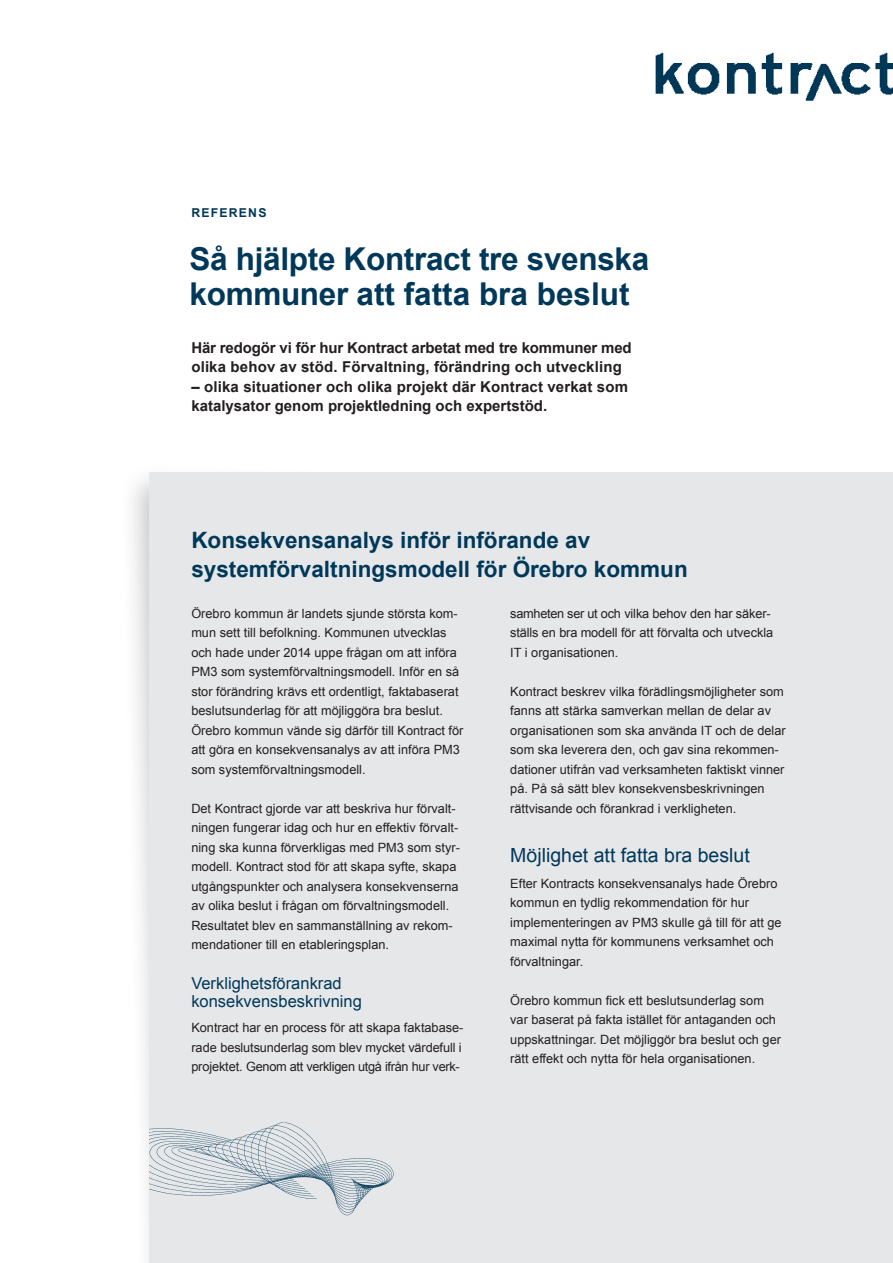
<style>
.page{position:relative;width:893px;height:1263px;background:#fff}
.page>*{position:absolute;margin:0;border:0;box-sizing:border-box;transform-origin:0 0}
.Rubrik_0{font:700 31.5px/34.5px "Arial";letter-spacing:-.01em;color:#003859}
.Rubrik_0-2{font:700 22.5px/28.5px "Arial";color:#003859}
.Rubbe_1{font:19.5px "Arial";color:#003859}
.Underrubrik{font:16.5px/18px "Arial";color:#003859}
.Ingress{font:700 15px/19.5px "Arial";letter-spacing:.01em;color:#231f20}
.Bröd{font:12.75px/19.5px "Arial";color:#231f20}
.t1{font:700 12.3px "Arial";letter-spacing:.1em;color:#003859}
</style>
<div class="page">
<img style="left:655px;top:52px;width:238px;height:49px">
<div style="left:119px;top:462px;width:760px;height:801px;background:#231f20;opacity:.27"></div>
<div style="left:150px;top:472px;width:743px;height:791px;background:#e6e7e9"></div>
<img style="left:150px;top:1122px;width:244px;height:94px">
<p class="t1" style="left:191px;top:205px;width:77px">REFERENS</p>
<p class="Rubrik_0" style="left:190px;top:243px;width:461px">Så hjälpte Kontract tre svenska kommuner att fatta bra beslut</p>
<p class="Ingress" style="left:191px;top:338px;width:442px">Här redogör vi för hur Kontract arbetat med tre kommuner med olika behov av stöd. Förvaltning, förändring och utveckling</p>
<p class="Ingress" style="left:191px;top:377px;width:438px">– olika situationer och olika projekt där Kontract verkat som katalysator genom projektledning och expertstöd.</p>
<p class="Rubrik_0-2" style="left:191px;top:527px;width:498px">Konsekvensanalys inför införande av systemförvaltningsmodell för Örebro kommun</p>
<p class="Bröd" style="left:191px;top:604px;width:274px">Örebro kommun är landets sjunde största kom&shy;mun sett till befolkning. Kommunen utvecklas och hade under 2014 uppe frågan om att införa PM3 som systemförvaltningsmodell. Inför en så stor förändring krävs ett ordentligt, faktabaserat beslutsunderlag för att möjliggöra bra beslut.<br>Örebro kommun vände sig därför till Kontract för att göra en konsekvensanalys av att införa PM3 som systemförvaltningsmodell.</p>
<p class="Bröd" style="left:191px;top:799px;width:270px">Det Kontract gjorde var att beskriva hur förvalt&shy;ningen fungerar idag och hur en effektiv förvalt&shy;ning ska kunna förverkligas med PM3 som styr&shy;modell. Kontract stod för att skapa syfte, skapa utgångspunkter och analysera konsekvenserna av olika beslut i frågan om förvaltningsmodell.<br>Resultatet blev en sammanställning av rekom&shy;mendationer till en etableringsplan.</p>
<p class="Underrubrik" style="left:191px;top:974px;width:172px">Verklighetsförankrad konsekvensbeskrivning</p>
<p class="Bröd" style="left:191px;top:1018px;width:274px">Kontract har en process för att skapa faktabase&shy;rade beslutsunderlag som blev mycket värdefull i projektet. Genom att verkligen utgå ifrån hur verk-</p>
<p class="Bröd" style="left:510px;top:604px;width:265px">samheten ser ut och vilka behov den har säker&shy;ställs en bra modell för att förvalta och utveckla<br>IT i organisationen.</p>
<p class="Bröd" style="left:510px;top:682px;width:277px">Kontract beskrev vilka förädlingsmöjligheter som fanns att stärka samverkan mellan de delar av organisationen som ska använda IT och de delar som ska leverera den, och gav sina rekommen&shy;dationer utifrån vad verksamheten faktiskt vinner på. På så sätt blev konsekvensbeskrivningen rättvisande och förankrad i verkligheten.</p>
<p class="Rubbe_1" style="left:510px;top:842px;width:241px">Möjlighet att fatta bra beslut</p>
<p class="Bröd" style="left:510px;top:873px;width:273px">Efter Kontracts konsekvensanalys hade Örebro kommun en tydlig rekommendation för hur implementeringen av PM3 skulle gå till för att ge maximal nytta för kommunens verksamhet och förvaltningar.</p>
<p class="Bröd" style="left:510px;top:990px;width:272px">Örebro kommun fick ett beslutsunderlag som var baserat på fakta istället för antaganden och uppskattningar. Det möjliggör bra beslut och ger rätt effekt och nytta för hela organisationen.</p>
</div>
